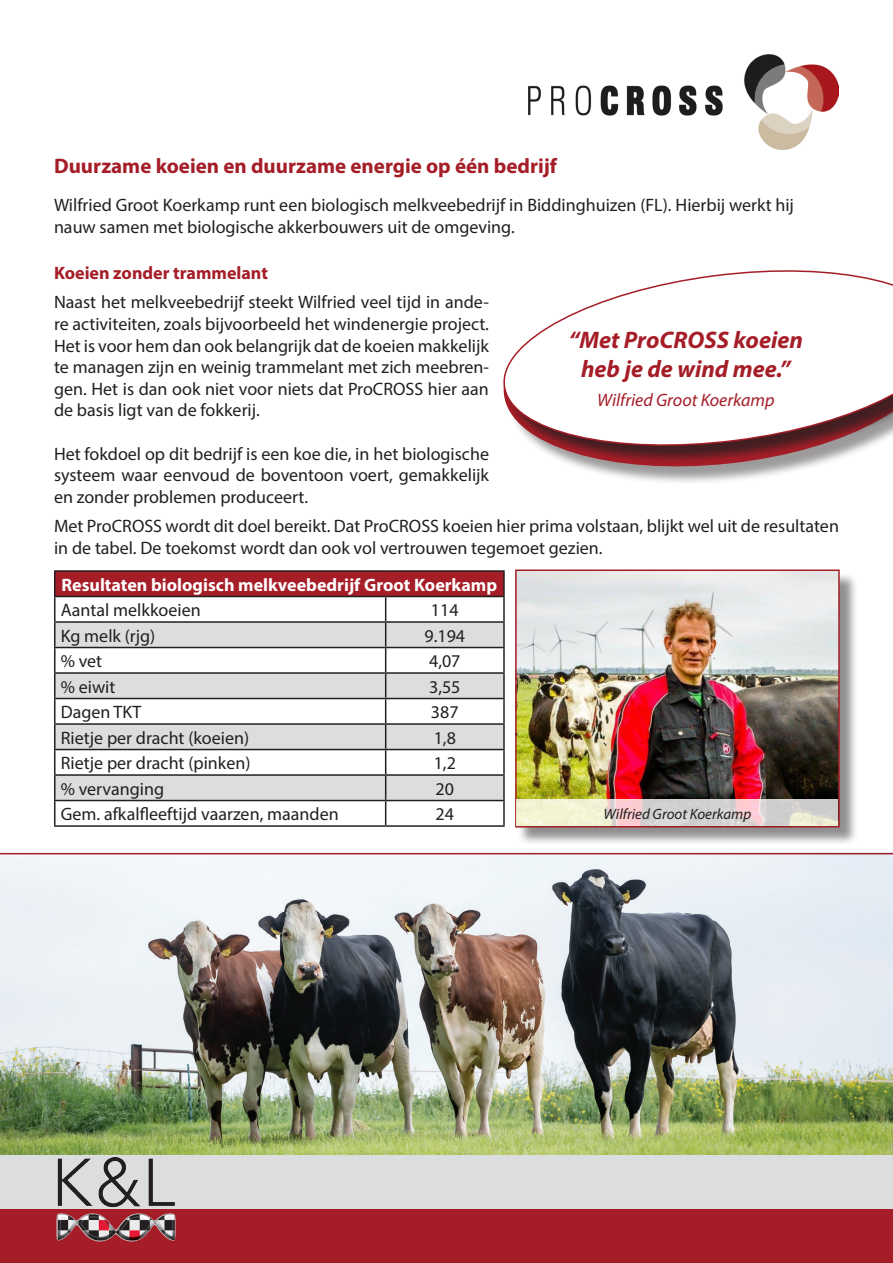
<style>
.page{position:relative;width:893px;height:1263px;background:#fff}
.page>*{position:absolute;margin:0;border:0;box-sizing:border-box;transform-origin:0 0}
.t1{font:italic 700 24px/28.8px "Myriad Pro";color:#a51d27;text-align:center}
.t2{font:700 21px "Myriad Pro";color:#a51d27}
.t3{font:18px/21.6px "Myriad Pro";color:#231f20}
.t4{font:700 18px "Myriad Pro";color:#fff}
.t5{font:700 18px "Myriad Pro";color:#a51d27}
.t6{font:italic 18px "Myriad Pro";color:#a51d27}
.t7{font:italic 15px "Myriad Pro";color:#231f20}
</style>
<div class="page">
<img style="left:529px;top:55px;width:310px;height:94px">
<div style="left:0;top:1209px;width:893px;height:54px;background:#a51d27"></div>
<div style="left:0;top:1154px;width:893px;height:55px;background:#dcdddf"></div>
<img style="left:56px;top:1158px;width:120px;height:84px">
<div style="left:506px;top:277px;width:387px;height:208px;background:#231f20;opacity:.45"></div>
<svg style="left:506px;top:464px;width:387px;height:12px"></svg>
<div style="left:506px;top:273px;width:387px;height:191px;background:#231f20;opacity:.75"></div>
<svg style="left:503px;top:270px;width:390px;height:186px"></svg>
<div style="left:55px;top:571px;width:449px;height:25px;background:#a51d27"></div>
<svg style="left:55px;top:597px;width:448px;height:228px"></svg>
<svg style="left:55px;top:623px;width:448px;height:177px;fill:#dcdddf"></svg>
<hr style="left:54px;top:570px;width:332px;height:2px;background:#231f20">
<hr style="left:386px;top:570px;width:119px;height:2px;background:#231f20">
<hr style="left:503px;top:572px;width:2px;height:24px;background:#231f20">
<hr style="left:54px;top:596px;width:332px;height:1px;background:#231f20">
<hr style="left:386px;top:596px;width:119px;height:1px;background:#231f20">
<hr style="left:503px;top:597px;width:2px;height:24px;background:#231f20">
<hr style="left:54px;top:621px;width:332px;height:2px;background:#231f20">
<hr style="left:386px;top:621px;width:119px;height:2px;background:#231f20">
<hr style="left:503px;top:623px;width:2px;height:24px;background:#231f20">
<hr style="left:54px;top:647px;width:332px;height:1px;background:#231f20">
<hr style="left:386px;top:647px;width:119px;height:1px;background:#231f20">
<hr style="left:503px;top:648px;width:2px;height:24px;background:#231f20">
<hr style="left:54px;top:672px;width:332px;height:2px;background:#231f20">
<hr style="left:386px;top:672px;width:119px;height:2px;background:#231f20">
<hr style="left:503px;top:674px;width:2px;height:24px;background:#231f20">
<hr style="left:54px;top:698px;width:332px;height:1px;background:#231f20">
<hr style="left:386px;top:698px;width:119px;height:1px;background:#231f20">
<hr style="left:503px;top:699px;width:2px;height:24px;background:#231f20">
<hr style="left:54px;top:723px;width:332px;height:2px;background:#231f20">
<hr style="left:386px;top:723px;width:119px;height:2px;background:#231f20">
<hr style="left:503px;top:725px;width:2px;height:24px;background:#231f20">
<hr style="left:54px;top:749px;width:332px;height:1px;background:#231f20">
<hr style="left:386px;top:749px;width:119px;height:1px;background:#231f20">
<hr style="left:503px;top:750px;width:2px;height:24px;background:#231f20">
<hr style="left:54px;top:774px;width:332px;height:2px;background:#231f20">
<hr style="left:386px;top:774px;width:119px;height:2px;background:#231f20">
<hr style="left:503px;top:776px;width:2px;height:24px;background:#231f20">
<hr style="left:54px;top:800px;width:332px;height:1px;background:#231f20">
<svg style="left:54px;top:572px;width:1px;height:253px"></svg>
<hr style="left:386px;top:800px;width:119px;height:1px;background:#231f20">
<svg style="left:385px;top:597px;width:1px;height:228px"></svg>
<hr style="left:503px;top:801px;width:2px;height:24px;background:#231f20">
<hr style="left:54px;top:825px;width:332px;height:2px;background:#231f20">
<hr style="left:386px;top:825px;width:119px;height:2px;background:#231f20">
<div style="left:517px;top:572px;width:341px;height:274px;background:#231f20;opacity:.5"></div>
<img style="left:518px;top:572px;width:319px;height:227px">
<div style="left:515px;top:569px;width:325px;height:258px;border:2px solid #a51d27"></div>
<svg style="left:517px;top:799px;width:321px;height:27px;background:#e2dbd1"></svg>
<img style="left:0;top:854px;width:893px;height:300px">
<hr style="left:0;top:853px;width:893px;height:1px;background:#a51d27">
<p class="t2" style="left:54px;top:152px;width:505px">Duurzame koeien en duurzame energie op één bedrijf</p>
<p class="t3" style="left:54px;top:194px;width:741px">Wilfried Groot Koerkamp runt een biologisch melkveebedrijf in Biddinghuizen (FL). Hierbij werkt hij nauw samen met biologische akkerbouwers uit de omgeving.</p>
<p class="t5" style="left:54px;top:261px;width:215px">Koeien zonder trammelant</p>
<p class="t3" style="left:54px;top:291px;width:436px;text-align:justify">Naast het melkveebedrijf steekt Wilfried veel tijd in ande&shy;re activiteiten, zoals bijvoorbeeld het windenergie project.<br>Het is voor hem dan ook belangrijk dat de koeien makkelijk te managen zijn en weinig trammelant met zich meebren&shy;gen. Het is dan ook niet voor niets dat ProCROSS hier aan de basis ligt van de fokkerij.</p>
<p class="t3" style="left:54px;top:442px;width:437px;text-align:justify">Het fokdoel op dit bedrijf is een koe die, in het biologische systeem waar eenvoud de boventoon voert, gemakkelijk en zonder problemen produceert.</p>
<p class="t3" style="left:54px;top:515px;width:786px">Met ProCROSS wordt dit doel bereikt. Dat ProCROSS koeien hier prima volstaan, blijkt wel uit de resultaten in de tabel. De toekomst wordt dan ook vol vertrouwen tegemoet gezien.</p>
<p class="t4" style="left:62px;top:573px;width:437px">Resultaten biologisch melkveebedrijf Groot Koerkamp</p>
<p class="t3" style="left:61px;top:599px;width:141px">Aantal melkkoeien</p>
<p class="t3" style="left:431px;top:599px;width:29px">114</p>
<p class="t3" style="left:61px;top:624px;width:96px">Kg melk (rjg)</p>
<p class="t3" style="left:424px;top:624px;width:42px">9.194</p>
<p class="t3" style="left:61px;top:650px;width:43px">% vet</p>
<p class="t3" style="left:429px;top:650px;width:33px">4,07</p>
<p class="t3" style="left:61px;top:675px;width:56px">% eiwit</p>
<p class="t3" style="left:429px;top:675px;width:33px">3,55</p>
<p class="t3" style="left:61px;top:701px;width:82px">Dagen TKT</p>
<p class="t3" style="left:431px;top:701px;width:29px">387</p>
<p class="t3" style="left:61px;top:726px;width:190px">Rietje per dracht (koeien)</p>
<p class="t3" style="left:434px;top:726px;width:24px">1,8</p>
<p class="t3" style="left:61px;top:752px;width:191px">Rietje per dracht (pinken)</p>
<p class="t3" style="left:434px;top:752px;width:24px">1,2</p>
<p class="t3" style="left:61px;top:777px;width:105px">% vervanging</p>
<p class="t3" style="left:436px;top:777px;width:20px">20</p>
<p class="t3" style="left:61px;top:803px;width:279px">Gem. afkalfleeftijd vaarzen, maanden</p>
<p class="t3" style="left:436px;top:803px;width:20px">24</p>
<p class="t7" style="left:604px;top:804px;width:149px">Wilfried Groot Koerkamp</p>
<p class="t1" style="left:569px;top:325px;width:236px">“Met ProCROSS koeien heb je de wind mee.”</p>
<p class="t6" style="left:597px;top:389px;width:179px">Wilfried Groot Koerkamp</p>
</div>
